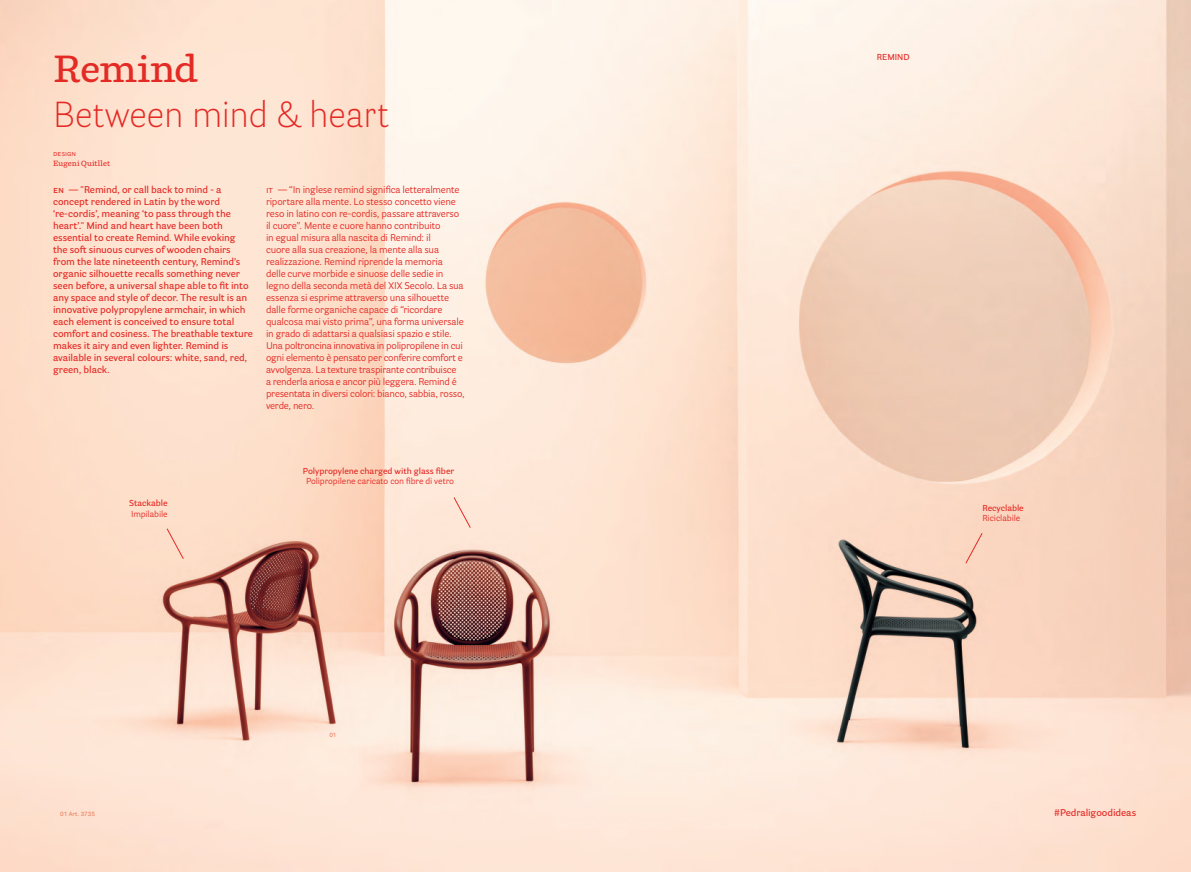
<style>
.page{position:relative;width:1191px;height:872px;background:#fff}
.page>*{position:absolute;margin:0;border:0;box-sizing:border-box;transform-origin:0 0}
.t1{font:600 37.5px "Parry Pro";letter-spacing:-.02em;color:#e42a25}
.t2{font:300 36px "Parry Grotesque Pro";letter-spacing:-.015em;color:#e42a25}
.t3{font:9.75px/12px "Parry Grotesque Pro";letter-spacing:-.02em;color:#e42a25}
.t4{font:600 9.75px/12px "Parry Grotesque Pro";letter-spacing:-.005em;color:#e42a25}
.t5{font:600 8.62px "Parry Grotesque Pro";letter-spacing:-.005em;color:#e42a25}
.t6{font:8.62px "Parry Grotesque Pro";letter-spacing:-.01em;color:#e42a25}
.t7{font:600 7.5px "Parry Pro";letter-spacing:.01em;color:#e42a25}
.t8{font:7.5px "Parry Grotesque Pro";color:#e42a25}
.t9{font:600 6px "Parry Grotesque Pro";letter-spacing:-.015em;color:#ed7c5c}
</style>
<div class="page">
<img style="left:0;top:0;width:1191px;height:872px">
<svg style="left:166px;top:528px;width:18px;height:31px"></svg>
<svg style="left:965px;top:532px;width:18px;height:32px"></svg>
<svg style="left:453px;top:497px;width:18px;height:31px"></svg>
<h1 class="t1" style="left:53px;top:42px;width:146px">Remind</h1>
<h2 class="t2" style="left:53px;top:89px;width:337px">Between mind &amp; heart</h2>
<p class="t8" style="left:53px;top:148px;width:24px">design</p>
<p class="t7" style="left:53px;top:158px;width:58px">Eugeni Quitllet</p>
<p class="t4" style="left:53px;top:183px;width:201px">en — "Remind, or call back to mind - a concept rendered in Latin by the word ‘re-cordis’, meaning ‘to pass through the heart’." Mind and heart have been both essential to create Remind. While evoking<br>the soft sinuous curves of wooden chairs from the late nineteenth century, Remind’s organic silhouette recalls something never seen before, a universal shape able to fit into any space and style of decor. The result is an innovative polypropylene armchair, in which each element is conceived to ensure total comfort and cosiness. The breathable texture makes it airy and even lighter. Remind is available in several colours: white, sand, red, green, black.</p>
<p class="t3" style="left:266px;top:183px;width:200px">it — “In inglese remind significa letteralmente riportare alla mente. Lo stesso concetto viene reso in latino con re-cordis, passare attraverso il cuore”. Mente e cuore hanno contribuito<br>in egual misura alla nascita di Remind: il<br>cuore alla sua creazione, la mente alla sua realizzazione. Remind riprende la memoria delle curve morbide e sinuose delle sedie in legno della seconda metà del XIX Secolo. La sua essenza si esprime attraverso una silhouette dalle forme organiche capace di “ricordare qualcosa mai visto prima”, una forma universale in grado di adattarsi a qualsiasi spazio e stile.<br>Una poltroncina innovativa in polipropilene in cui ogni elemento è pensato per conferire comfort e avvolgenza. La texture traspirante contribuisce<br>a renderla ariosa e ancor più leggera. Remind é presentata in diversi colori: bianco, sabbia, rosso, verde, nero.</p>
<p class="t5" style="left:129px;top:497px;width:40px">Stackable</p>
<p class="t6" style="left:131px;top:508px;width:38px">Impilabile</p>
<p class="t9" style="left:60px;top:809px;width:36px">01 Art. 3735</p>
<p class="t5" style="left:303px;top:465px;width:153px">Polypropylene charged with glass fiber</p>
<p class="t6" style="left:306px;top:475px;width:149px">Polipropilene caricato con fibre di vetro</p>
<p class="t9" style="left:329px;top:730px;width:9px">01</p>
<p class="t5" style="left:877px;top:51px;width:34px">REMIND</p>
<p class="t5" style="left:982px;top:502px;width:43px">Recyclable</p>
<p class="t6" style="left:982px;top:512px;width:39px">Riciclabile</p>
<p class="t4" style="left:1054px;top:806px;width:84px">#Pedraligoodideas</p>
</div>
